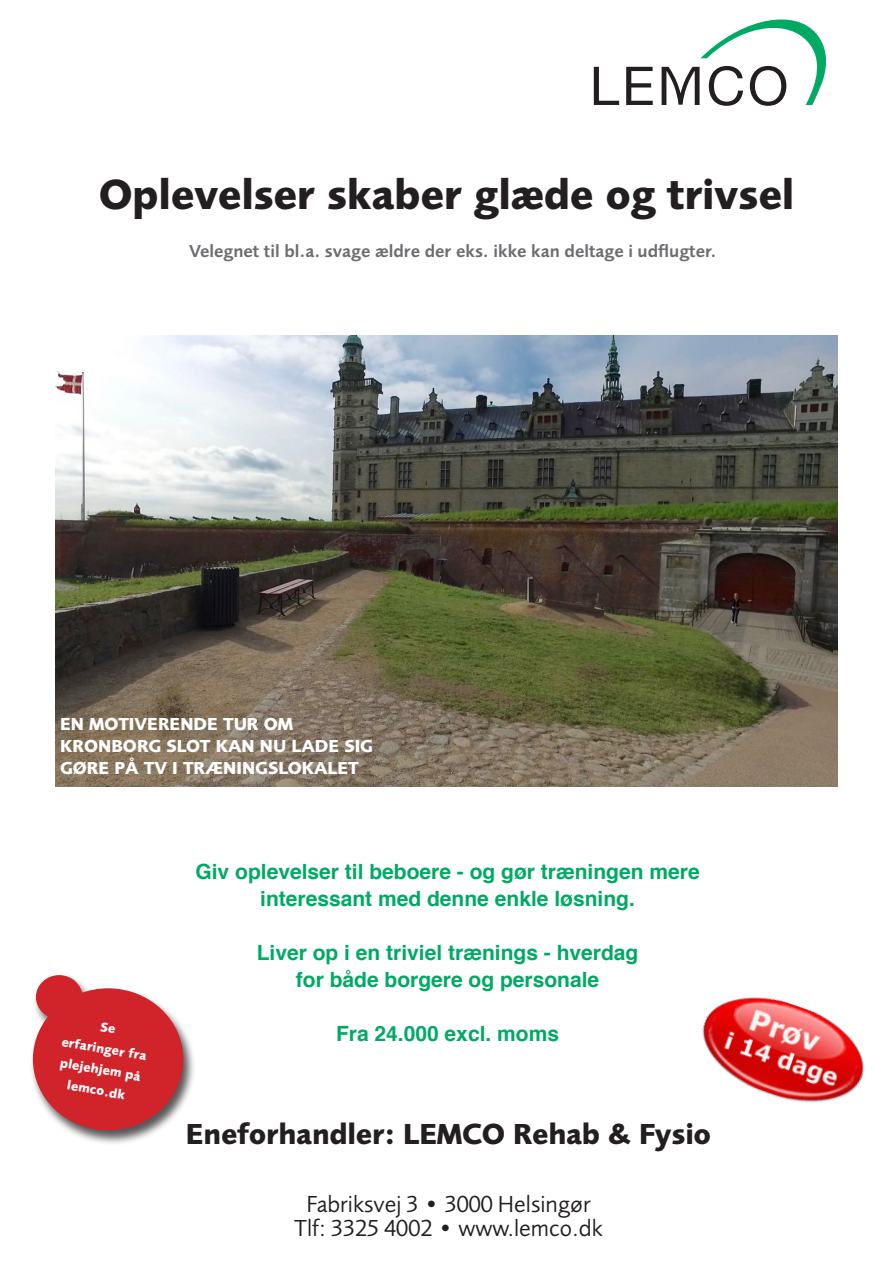
<style>
.page{position:relative;width:893px;height:1263px;background:#fff}
.page>*{position:absolute;margin:0;border:0;box-sizing:border-box;transform-origin:0 0}
.t1{font:700 43.5px "Foundry Sans";letter-spacing:-.01em;color:#231f20}
.t2{font:700 30px "Foundry Sans";letter-spacing:-.01em;color:#231f20}
.brødtekst_futura_boo{font:24px "Foundry Sans";color:#231f20}
.t3{font:700 21px "Helvetica";color:#00aa65}
.t4{font:700 18px/21.6px "Foundry Sans";color:#fff}
.t5{font:600 18px "Foundry Sans";color:#6c6d70}
.t6{font:700 13.5px/21px "Foundry Sans";color:#fff;text-align:center}
</style>
<div class="page">
<svg style="left:594px;top:67px;width:25px;height:38px"></svg>
<svg style="left:626px;top:67px;width:27px;height:38px"></svg>
<svg style="left:662px;top:19px;width:164px;height:87px"></svg>
<img style="left:55px;top:335px;width:783px;height:451px">
<div style="left:29px;top:975px;width:167px;height:171px;background:#231f20;opacity:.75"></div>
<div style="left:34px;top:989px;width:148px;height:140px;background:#d1232a;border-radius:50%"></div>
<div style="left:37px;top:976px;width:44px;height:42px;background:#d1232a;border-radius:50%"></div>
<div style="left:36px;top:975px;width:46px;height:44px;border:2px solid #d1232a;border-radius:50%"></div>
<img style="left:702px;top:997px;width:163px;height:106px">
<p class="t1" style="left:99px;top:168px;width:697px">Oplevelser skaber glæde og trivsel</p>
<p class="t5" style="left:189px;top:240px;width:529px">Velegnet til bl.a. svage ældre der eks. ikke kan deltage i udflugter.</p>
<p class="t4" style="left:60px;top:713px;width:234px">EN MOTIVERENDE TUR OM</p>
<p class="t4" style="left:60px;top:735px;width:314px">KRONBORG SLOT KAN NU LADE SIG<br>GØRE PÅ TV I TRÆNINGSLOKALET</p>
<p class="t6" style="left:64px;top:1031px;width:88px;rotate:10deg">erfaringer fra plejehjem på lemco.dk</p>
<p class="t3" style="left:195px;top:855px;width:506px">Giv oplevelser til beboere - og gør træningen mere</p>
<p class="t3" style="left:260px;top:882px;width:376px">interessant med denne enkle løsning.</p>
<p class="t3" style="left:257px;top:936px;width:383px">Liver op i en triviel trænings - hverdag</p>
<p class="t3" style="left:296px;top:963px;width:305px">for både borgere og personale</p>
<p class="t3" style="left:336px;top:1017px;width:224px">Fra 24.000 excl. moms</p>
<p class="t2" style="left:186px;top:1116px;width:527px">Eneforhandler: LEMCO Rehab &amp; Fysio</p>
<p class="brødtekst_futura_boo" style="left:306px;top:1190px;width:286px">Fabriksvej 3 • 3000 Helsingør</p>
<p class="brødtekst_futura_boo" style="left:294px;top:1214px;width:310px">Tlf: 3325 4002 • www.lemco.dk</p>
</div>
